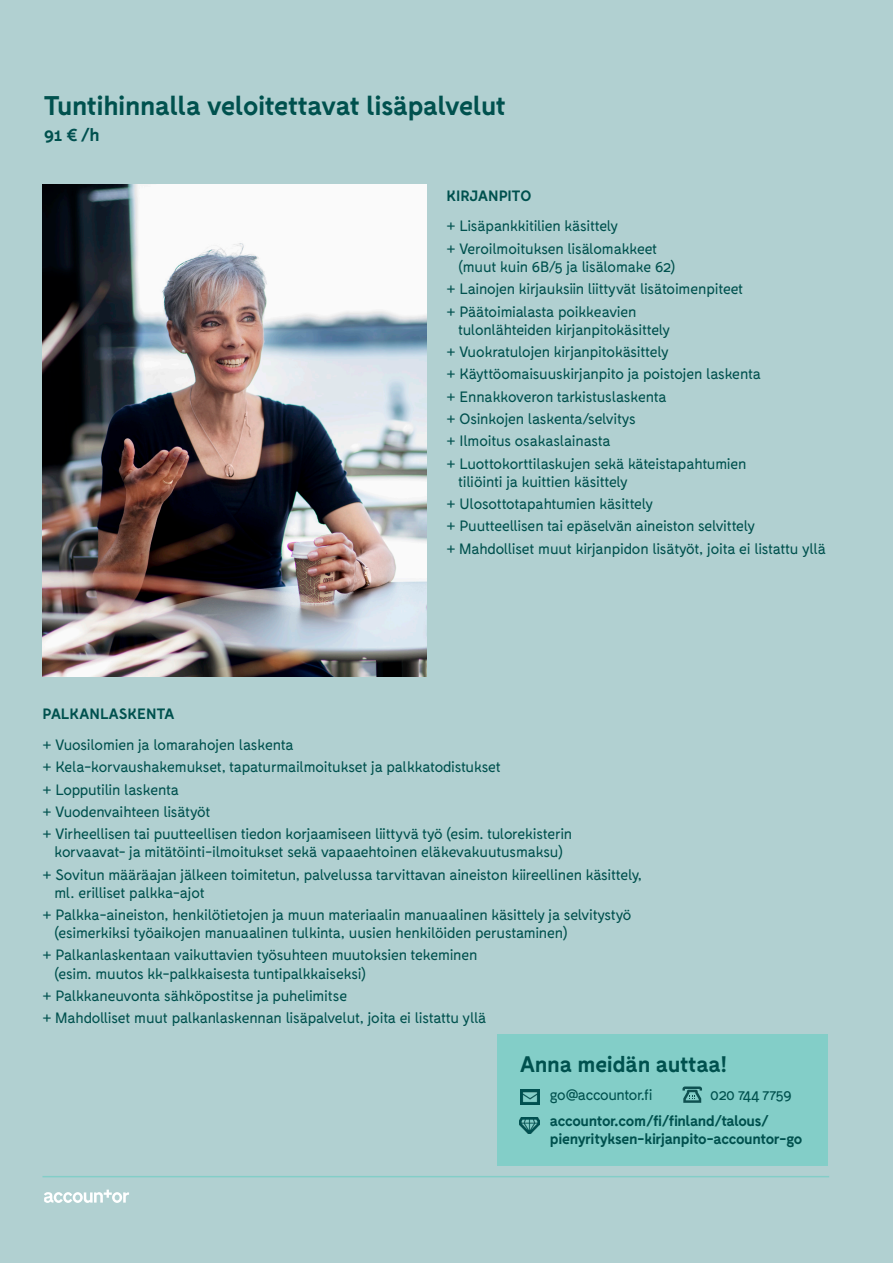
<style>
.page{position:relative;width:893px;height:1263px;background:#b1d0d1}
.page>*{position:absolute;margin:0;border:0;box-sizing:border-box;transform-origin:0 0}
.H3_Headline{font:700 27px "Fabrik";letter-spacing:-.015em;color:#00514e}
.Box{font:700 22.5px "Fabrik";letter-spacing:-.01em;color:#00514e}
.H3_Headline-2{font:700 18px "Fabrik";color:#00514e}
.Box-2{font:15px "Fabrik";letter-spacing:-.01em;color:#00514e}
.Box-3{font:700 15px/18px "Fabrik";letter-spacing:-.02em;color:#00514e}
.Sub-Headline{font:700 15px "Fabrik";color:#00514e}
.s1{color:#005050}
</style>
<div class="page">
<img style="left:43px;top:185px;width:384px;height:491px">
<div style="left:497px;top:1034px;width:331px;height:132px;background:#83cec8"></div>
<img style="left:520px;top:1089px;width:19px;height:15px">
<svg style="left:682px;top:1086px;width:20px;height:17px"></svg>
<img style="left:520px;top:1117px;width:19px;height:17px">
<hr style="left:42px;top:1176px;width:787px;height:1px;background:#83cec8">
<svg style="left:44px;top:1189px;width:85px;height:14px"></svg>
<p class="H3_Headline" style="left:44px;top:90px;width:463px">Tuntihinnalla veloitettavat lisäpalvelut</p>
<p class="H3_Headline-2" style="left:44px;top:124px;width:57px">91 <span class="s1">€ /</span>h</p>
<p class="Sub-Headline" style="left:446px;top:187px;width:86px">KIRJANPITO</p>
<p class="Box-2" style="left:446px;top:218px;width:173px">+ Lisäpankkitilien käsittely</p>
<p class="Box-2" style="left:446px;top:240px;width:212px">+ Veroilmoituksen lisälomakkeet</p>
<p class="Box-2" style="left:458px;top:258px;width:218px">(muut kuin 6B/5 ja lisälomake 62)</p>
<p class="Box-2" style="left:446px;top:281px;width:298px">+ Lainojen kirjauksiin liittyvät lisätoimenpiteet</p>
<p class="Box-2" style="left:446px;top:303px;width:192px">+ Päätoimialasta poikkeavien</p>
<p class="Box-2" style="left:458px;top:321px;width:213px">tulonlähteiden kirjanpitokäsittely</p>
<p class="Box-2" style="left:446px;top:343px;width:223px">+ Vuokratulojen kirjanpitokäsittely</p>
<p class="Box-2" style="left:446px;top:366px;width:316px">+ Käyttöomaisuuskirjanpito ja poistojen laskenta</p>
<p class="Box-2" style="left:446px;top:388px;width:221px">+ Ennakkoveron tarkistuslaskenta</p>
<p class="Box-2" style="left:446px;top:410px;width:191px">+ Osinkojen laskenta/selvitys</p>
<p class="Box-2" style="left:446px;top:433px;width:165px">+ Ilmoitus osakaslainasta</p>
<p class="Box-2" style="left:446px;top:455px;width:302px">+ Luottokorttilaskujen sekä käteistapahtumien</p>
<p class="Box-2" style="left:458px;top:473px;width:171px">tiliöinti ja kuittien käsittely</p>
<p class="Box-2" style="left:446px;top:495px;width:208px">+ Ulosottotapahtumien käsittely</p>
<p class="Box-2" style="left:446px;top:518px;width:310px">+ Puutteellisen tai epäselvän aineiston selvittely</p>
<p class="Box-2" style="left:446px;top:540px;width:381px">+ Mahdolliset muut kirjanpidon lisätyöt, joita ei listattu yllä</p>
<p class="Sub-Headline" style="left:43px;top:705px;width:133px">PALKANLASKENTA</p>
<p class="Box-2" style="left:43px;top:736px;width:252px">+ Vuosilomien ja lomarahojen laskenta</p>
<p class="Box-2" style="left:43px;top:758px;width:460px">+ Kela-korvaushakemukset, tapaturmailmoitukset ja palkkatodistukset</p>
<p class="Box-2" style="left:43px;top:781px;width:138px">+ Lopputilin laskenta</p>
<p class="Box-2" style="left:43px;top:803px;width:169px">+ Vuodenvaihteen lisätyöt</p>
<p class="Box-2" style="left:43px;top:825px;width:531px">+ Virheellisen tai puutteellisen tiedon korjaamiseen liittyvä työ (esim. tulorekisterin</p>
<p class="Box-2" style="left:54px;top:844px;width:510px">korvaavat- ja mitätöinti-ilmoitukset sekä vapaaehtoinen eläkevakuutusmaksu)</p>
<p class="Box-2" style="left:43px;top:866px;width:601px">+ Sovitun määräajan jälkeen toimitetun, palvelussa tarvittavan aineiston kiireellinen käsittely,</p>
<p class="Box-2" style="left:54px;top:884px;width:152px">ml. erilliset palkka-ajot</p>
<p class="Box-2" style="left:43px;top:906px;width:590px">+ Palkka-aineiston, henkilötietojen ja muun materiaalin manuaalinen käsittely ja selvitystyö</p>
<p class="Box-2" style="left:54px;top:924px;width:515px">(esimerkiksi työaikojen manuaalinen tulkinta, uusien henkilöiden perustaminen)</p>
<p class="Box-2" style="left:43px;top:947px;width:436px">+ Palkanlaskentaan vaikuttavien työsuhteen muutoksien tekeminen</p>
<p class="Box-2" style="left:54px;top:965px;width:313px">(esim. muutos kk-palkkaisesta tuntipalkkaiseksi)</p>
<p class="Box-2" style="left:43px;top:987px;width:306px">+ Palkkaneuvonta sähköpostitse ja puhelimitse</p>
<p class="Box-2" style="left:43px;top:1010px;width:445px">+ Mahdolliset muut palkanlaskennan lisäpalvelut, joita ei listattu yllä</p>
<p class="Box" style="left:520px;top:1050px;width:209px">Anna meidän auttaa!</p>
<p class="Box-2" style="left:550px;top:1086px;width:104px">go@accountor.fi</p>
<p class="Box-2" style="left:710px;top:1086px;width:83px">020 744 7759</p>
<p class="Box-3" style="left:550px;top:1112px;width:254px">accountor.com/fi/finland/talous/ pienyrityksen-kirjanpito-accountor-go</p>
</div>
